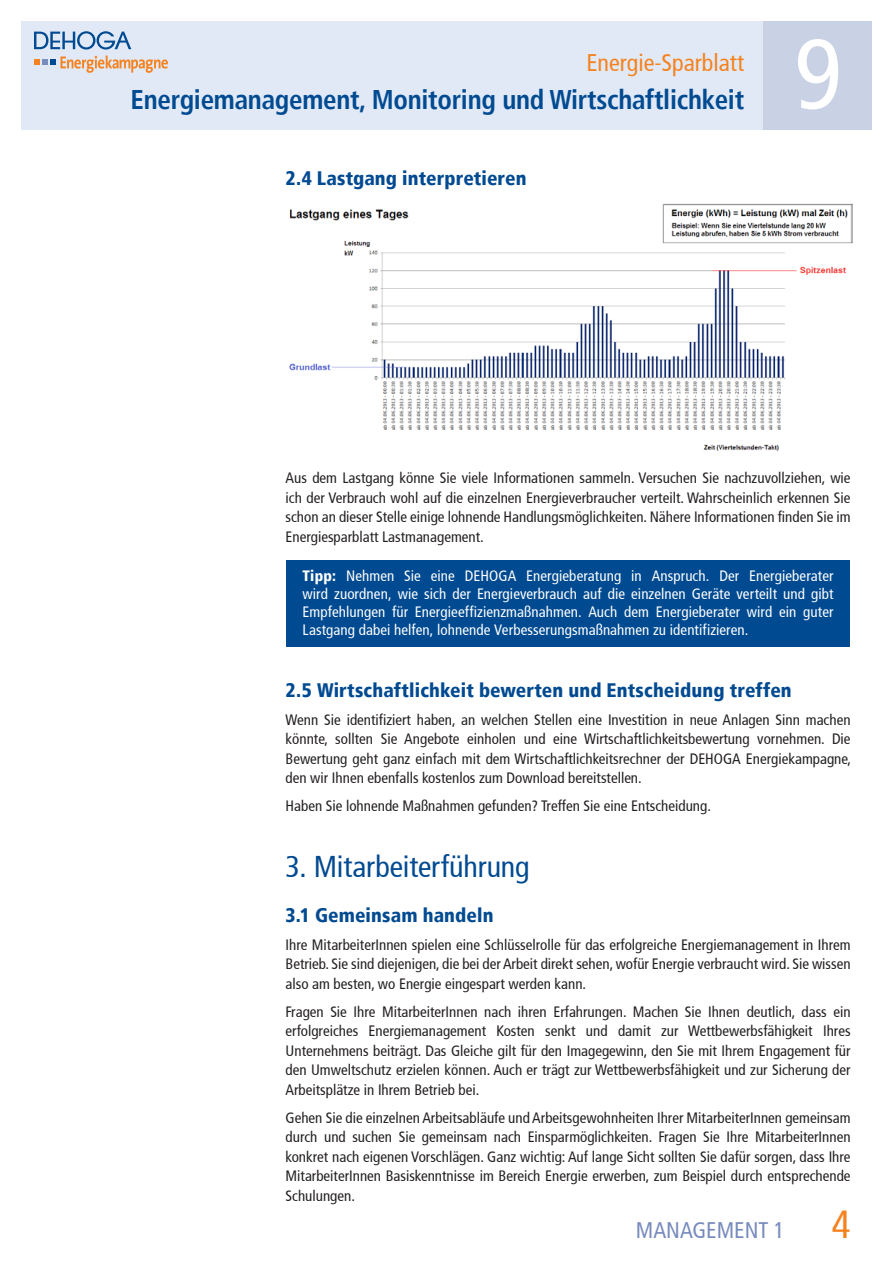
<style>
.page{position:relative;width:893px;height:1263px;background:#fff}
.page>*{position:absolute;margin:0;border:0;box-sizing:border-box;transform-origin:0 0}
.t1{font:condensed 99px "Frutiger";color:#fff}
.t2{font:condensed 30px "Frutiger";letter-spacing:-.005em;color:#004a91}
.t3{font:700 condensed 27px "Frutiger";letter-spacing:-.01em;color:#004a91}
.t4{font:condensed 24px "Frutiger";color:#f5821f}
.t5{font:condensed 22.5px "Frutiger";color:#788bbd}
.t6{font:900 condensed 19.5px "Frutiger";letter-spacing:.005em;color:#004a91}
.t7{font:condensed 15px/19.5px "Frutiger";color:#231f20;text-align:justify}
.t8{font:condensed 15px/18px "Frutiger";letter-spacing:.005em;color:#fff;text-align:justify}
.s1{font-weight:900}
.s2{font-size:39px;color:#f5821f}
</style>
<div class="page">
<div style="left:21px;top:21px;width:742px;height:109px;background:#e1e9f6"></div>
<svg style="left:34px;top:31px;width:97px;height:19px"></svg>
<svg style="left:34px;top:56px;width:134px;height:17px"></svg>
<div style="left:763px;top:21px;width:109px;height:109px;background:#c9d1e4"></div>
<div style="left:286px;top:560px;width:564px;height:87px;background:#004a91"></div>
<img style="left:289px;top:203px;width:563px;height:248px">
<h3 class="t4" style="left:586px;top:48px;width:159px">Energie-Sparblatt</h3>
<h3 class="t3" style="left:131px;top:83px;width:615px">Energiemanagement, Monitoring und Wirtschaftlichkeit</h3>
<h3 class="t6" style="left:286px;top:166px;width:243px">2.4 Lastgang interpretieren</h3>
<h1 class="t1" style="left:794px;top:17px;width:49px">9</h1>
<p class="t7" style="left:286px;top:468px;width:566px">Aus dem Lastgang könne Sie viele Informationen sammeln. Versuchen Sie nachzuvollziehen, wie ich der Verbrauch wohl auf die einzelnen Energieverbraucher verteilt. Wahrscheinlich erkennen Sie schon an dieser Stelle einige lohnende Handlungsmöglichkeiten. Nähere Informationen finden Sie im Energiesparblatt Lastmanagement.</p>
<p class="t8" style="left:303px;top:567px;width:533px"><span class="s1">Tipp:</span> Nehmen Sie eine DEHOGA Energieberatung in Anspruch. Der Energieberater wird zuordnen, wie sich der Energieverbrauch auf die einzelnen Geräte verteilt und gibt Empfehlungen für Energieeffizienzmaßnahmen. Auch dem Energieberater wird ein guter Lastgang dabei helfen, lohnende Verbesserungsmaßnahmen zu identifizieren.</p>
<h3 class="t6" style="left:286px;top:678px;width:508px">2.5 Wirtschaftlichkeit bewerten und Entscheidung treffen</h3>
<p class="t7" style="left:286px;top:710px;width:567px">Wenn Sie identifiziert haben, an welchen Stellen eine Investition in neue Anlagen Sinn machen könnte, sollten Sie Angebote einholen und eine Wirtschaftlichkeitsbewertung vornehmen. Die Bewertung geht ganz einfach mit dem Wirtschaftlichkeitsrechner der DEHOGA Energiekampagne, den wir Ihnen ebenfalls kostenlos zum Download bereitstellen.</p>
<p class="t7" style="left:286px;top:796px;width:427px">Haben Sie lohnende Maßnahmen gefunden? Treffen Sie eine Entscheidung.</p>
<h2 class="t2" style="left:286px;top:849px;width:246px">3. Mitarbeiterführung</h2>
<h3 class="t6" style="left:286px;top:903px;width:209px">3.1 Gemeinsam handeln</h3>
<p class="t7" style="left:286px;top:935px;width:567px">Ihre MitarbeiterInnen spielen eine Schlüsselrolle für das erfolgreiche Energiemanagement in Ihrem Betrieb. Sie sind diejenigen, die bei der Arbeit direkt sehen, wofür Energie verbraucht wird. Sie wissen also am besten, wo Energie eingespart werden kann.</p>
<p class="t7" style="left:286px;top:1002px;width:567px">Fragen Sie Ihre MitarbeiterInnen nach ihren Erfahrungen. Machen Sie Ihnen deutlich, dass ein erfolgreiches Energiemanagement Kosten senkt und damit zur Wettbewerbsfähigkeit Ihres Unternehmens beiträgt. Das Gleiche gilt für den Imagegewinn, den Sie mit Ihrem Engagement für den Umweltschutz erzielen können. Auch er trägt zur Wettbewerbsfähigkeit und zur Sicherung der Arbeitsplätze in Ihrem Betrieb bei.</p>
<p class="t7" style="left:286px;top:1108px;width:567px">Gehen Sie die einzelnen Arbeitsabläufe und Arbeitsgewohnheiten Ihrer MitarbeiterInnen gemeinsam durch und suchen Sie gemeinsam nach Einsparmöglichkeiten. Fragen Sie Ihre MitarbeiterInnen konkret nach eigenen Vorschlägen. Ganz wichtig: Auf lange Sicht sollten Sie dafür sorgen, dass Ihre MitarbeiterInnen Basiskenntnisse im Bereich Energie erwerben, zum Beispiel durch entsprechende Schulungen.</p>
<h3 class="t5" style="left:636px;top:1217px;width:216px">MANAGEMENT 1 <span class="s2">4</span></h3>
</div>
